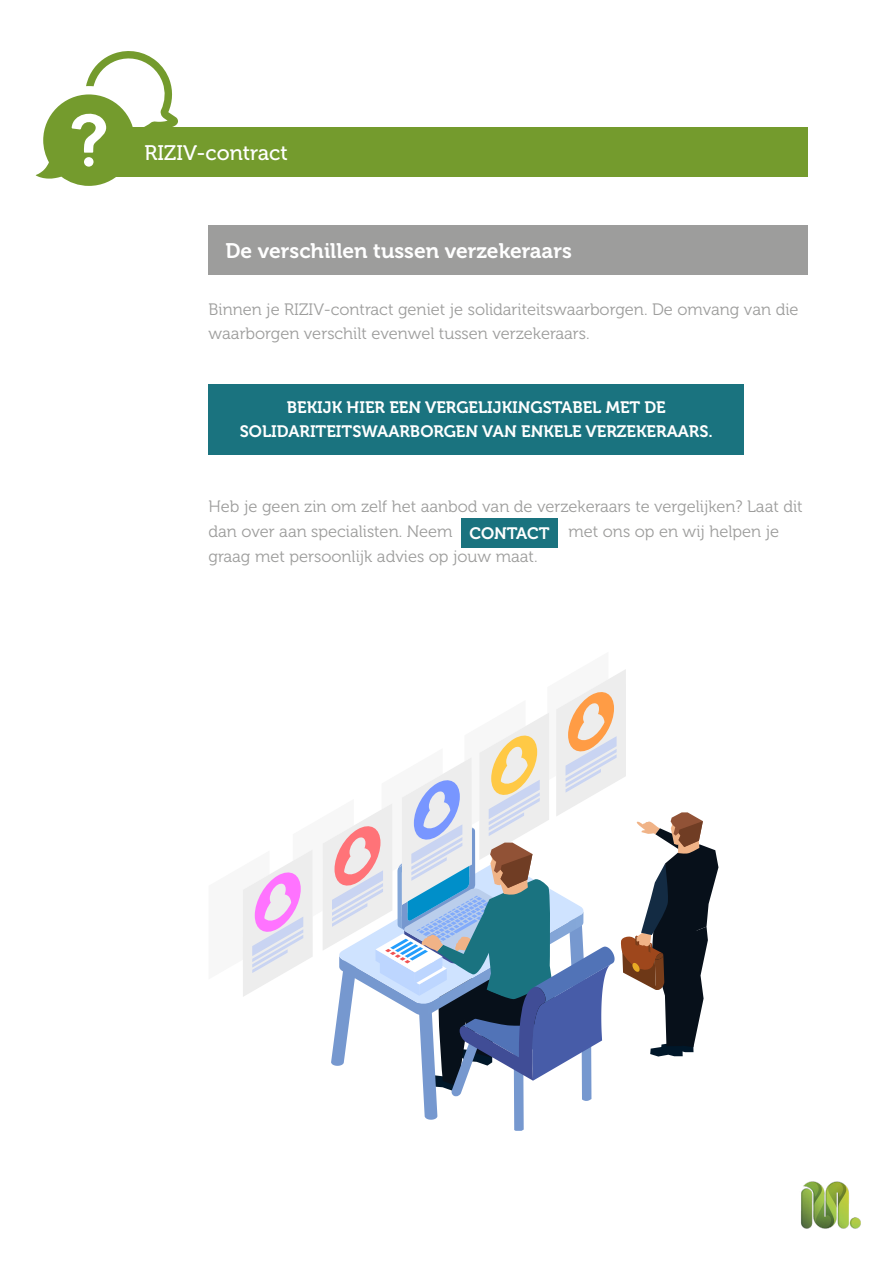
<style>
.page{position:relative;width:893px;height:1263px;background:#fff}
.page>*{position:absolute;margin:0;border:0;box-sizing:border-box;transform-origin:0 0}
.t1{font:21px "Museo 700";color:#fff}
.t2{font:21px "Museo 500";color:#fff}
.t3{font:16.5px/24px "Museo 300";color:#9d9d9c}
.t4{font:16.5px/24px "Museo 700";color:#fff;text-align:center}
</style>
<div class="page">
<img style="left:801px;top:1181px;width:60px;height:48px">
<div style="left:209px;top:384px;width:535px;height:70px;background:#1a737f"></div>
<div style="left:209px;top:225px;width:599px;height:50px;background:#9d9d9c"></div>
<div style="left:461px;top:518px;width:97px;height:29px;background:#1a737f"></div>
<div style="left:85px;top:128px;width:723px;height:49px;background:#749b2d"></div>
<svg style="left:36px;top:51px;width:142px;height:135px"></svg>
<svg style="left:243px;top:669px;width:475px;height:462px"></svg>
<p class="t2" style="left:145px;top:142px;width:145px">RIZIV-contract</p>
<p class="t1" style="left:226px;top:239px;width:348px">De verschillen tussen verzekeraars</p>
<p class="t3" style="left:209px;top:298px;width:592px">Binnen je RIZIV-contract geniet je solidariteitswaarborgen. De omvang van die waarborgen verschilt evenwel tussen verzekeraars.</p>
<p class="t4" style="left:240px;top:396px;width:474px">BEKIJK HIER EEN VERGELIJKINGSTABEL MET DE<br>SOLIDARITEITSWAARBORGEN VAN ENKELE VERZEKERAARS.</p>
<p class="t3" style="left:209px;top:493px;width:596px;line-height:25.5px">Heb je geen zin om zelf het aanbod van de verzekeraars te vergelijken? Laat dit dan over aan specialisten. Neem</p>
<p class="t3" style="left:568px;top:520px;width:212px">met ons op en wij helpen je</p>
<p class="t4" style="left:469px;top:521px;width:82px">CONTACT</p>
<p class="t3" style="left:209px;top:545px;width:331px">graag met persoonlijk advies op jouw maat.</p>
</div>
